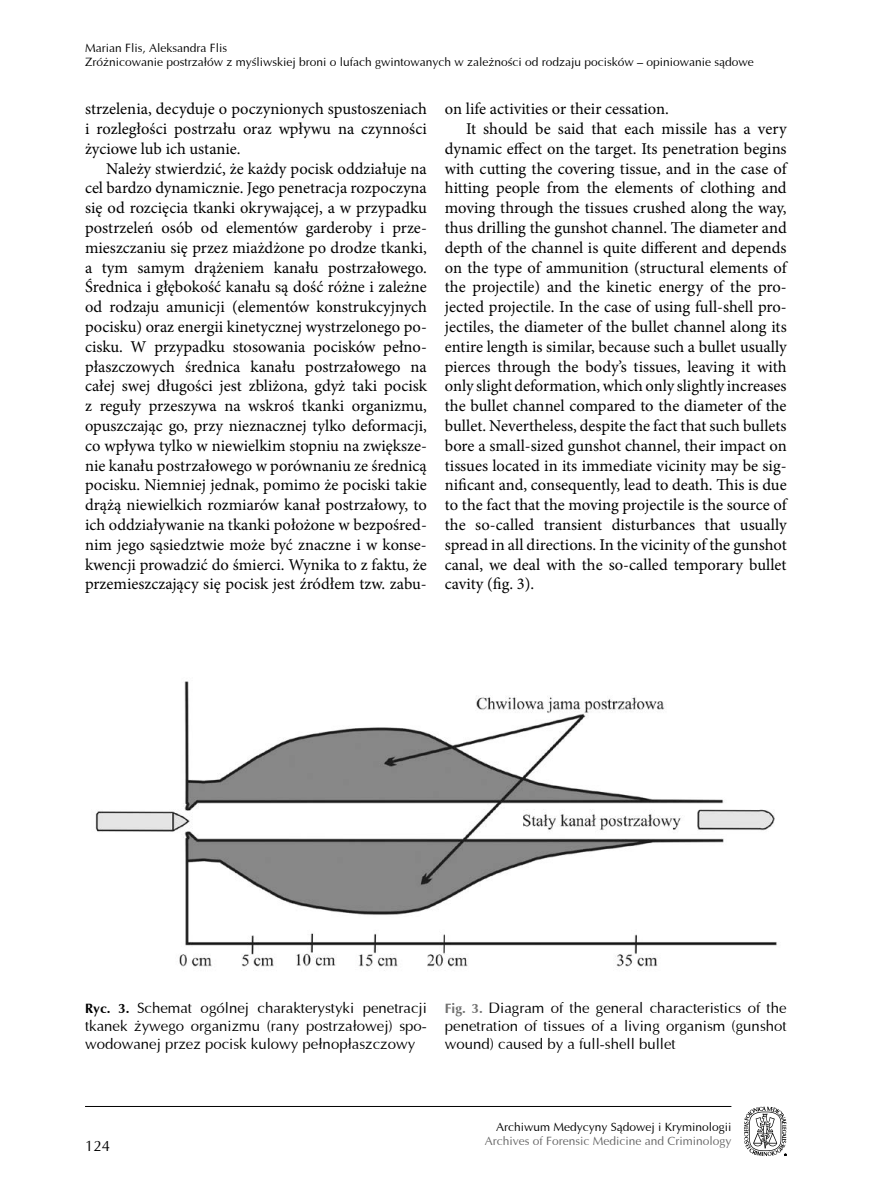
<style>
.page{position:relative;width:893px;height:1191px;background:#fff}
.page>*{position:absolute;margin:0;border:0;box-sizing:border-box;transform-origin:0 0}
.t1{font:16.5px/19.8px "Minion Pro";color:#000;text-align:justify}
.t2{font:15px/18px "Ottawa";color:#000;text-align:justify}
.t3{font:12px/14.4px "Ottawa";color:#000}
.t4{font:12px "Ottawa";color:#656565}
.s1{font-weight:700;font-size:13.5px}
.s2{font-weight:700;font-size:13.5px;color:#6f6f6e}
</style>
<div class="page">
<hr style="left:85px;top:1106px;width:646px;height:1px;background:#000">
<svg style="left:744px;top:1106px;width:43px;height:50px"></svg>
<img style="left:95px;top:681px;width:682px;height:290px">
<p class="t3" style="left:85px;top:41px;width:670px">Marian Flis, Aleksandra Flis<br>Zróżnicowanie postrzałów z myśliwskiej broni o lufach gwintowanych w zależności od rodzaju pocisków – opiniowanie sądowe</p>
<p class="t1" style="left:85px;top:99px;width:343px">strzelenia, decyduje o poczynionych spustoszeniach i rozległości postrzału oraz wpływu na czynności życiowe lub ich ustanie.</p>
<p class="t1" style="left:85px;top:158px;width:343px;text-indent:21px">Należy stwierdzić, że każdy pocisk oddziałuje na cel bardzo dynamicznie. Jego penetracja rozpoczyna się od rozcięcia tkanki okrywającej, a w przypadku postrzeleń osób od elementów garderoby i prze&shy;mieszczaniu się przez miażdżone po drodze tkanki, a tym samym drążeniem kanału postrzałowego.<br>Średnica i głębokość kanału są dość różne i zależne od rodzaju amunicji (elementów konstrukcyjnych pocisku) oraz energii kinetycznej wystrzelonego po&shy;cisku. W przypadku stosowania pocisków pełno&shy;płaszczowych średnica kanału postrzałowego na całej swej długości jest zbliżona, gdyż taki pocisk z reguły przeszywa na wskroś tkanki organizmu, opuszczając go, przy nieznacznej tylko deformacji, co wpływa tylko w niewielkim stopniu na zwiększe&shy;nie kanału postrzałowego w porównaniu ze średnicą pocisku. Niemniej jednak, pomimo że pociski takie drążą niewielkich rozmiarów kanał postrzałowy, to ich oddziaływanie na tkanki położone w bezpośred&shy;nim jego sąsiedztwie może być znaczne i w konse&shy;kwencji prowadzić do śmierci. Wynika to z faktu, że przemieszczający się pocisk jest źródłem tzw. zabu-</p>
<p class="t1" style="left:445px;top:99px;width:225px">on life activities or their cessation.</p>
<p class="t1" style="left:466px;top:119px;width:322px">It should be said that each missile has a very</p>
<p class="t1" style="left:445px;top:139px;width:343px">dynamic effect on the target. Its penetration begins</p>
<p class="t1" style="left:445px;top:158px;width:343px">with cutting the covering tissue, and in the case of</p>
<p class="t1" style="left:445px;top:178px;width:343px">hitting people from the elements of clothing and</p>
<p class="t1" style="left:445px;top:198px;width:343px">moving through the tissues crushed along the way,</p>
<p class="t1" style="left:445px;top:218px;width:343px">thus drilling the gunshot channel. The diameter and</p>
<p class="t1" style="left:445px;top:238px;width:343px">depth of the channel is quite different and depends</p>
<p class="t1" style="left:445px;top:257px;width:343px">on the type of ammunition (structural elements of</p>
<p class="t1" style="left:445px;top:277px;width:343px">the projectile) and the kinetic energy of the pro-</p>
<p class="t1" style="left:445px;top:297px;width:343px">jected projectile. In the case of using full-shell pro-</p>
<p class="t1" style="left:445px;top:317px;width:343px">jectiles, the diameter of the bullet channel along its</p>
<p class="t1" style="left:445px;top:337px;width:343px">entire length is similar, because such a bullet usually</p>
<p class="t1" style="left:445px;top:356px;width:343px">pierces through the body’s tissues, leaving it with</p>
<p class="t1" style="left:445px;top:376px;width:343px">only slight deformation, which only slightly increases</p>
<p class="t1" style="left:445px;top:396px;width:343px">the bullet channel compared to the diameter of the</p>
<p class="t1" style="left:445px;top:416px;width:343px">bullet. Nevertheless, despite the fact that such bullets</p>
<p class="t1" style="left:445px;top:436px;width:343px">bore a small-sized gunshot channel, their impact on</p>
<p class="t1" style="left:445px;top:455px;width:343px">tissues located in its immediate vicinity may be sig-</p>
<p class="t1" style="left:445px;top:475px;width:343px">nificant and, consequently, lead to death. This is due</p>
<p class="t1" style="left:445px;top:495px;width:343px">to the fact that the moving projectile is the source of</p>
<p class="t1" style="left:445px;top:515px;width:343px">the so-called transient disturbances that usually</p>
<p class="t1" style="left:445px;top:535px;width:343px">spread in all directions. In the vicinity of the gunshot</p>
<p class="t1" style="left:445px;top:554px;width:343px">canal, we deal with the so-called temporary bullet</p>
<p class="t1" style="left:445px;top:574px;width:91px">cavity (fig. 3).</p>
<p class="t2" style="left:85px;top:998px;width:343px"><span class="s1">Ryc. 3.</span> Schemat ogólnej charakterystyki penetracji tkanek żywego organizmu (rany postrzałowej) spo&shy;wodowanej przez pocisk kulowy pełnopłaszczowy</p>
<p class="t2" style="left:445px;top:998px;width:343px"><span class="s2">Fig. 3.</span> Diagram of the general characteristics of the penetration of tissues of a living organism (gunshot wound) caused by a full-shell bullet</p>
<p class="t2" style="left:85px;top:1136px;width:27px">124</p>
<p class="t3" style="left:496px;top:1119px;width:237px">Archiwum Medycyny Sądowej i Kryminologii</p>
<p class="t4" style="left:485px;top:1134px;width:248px">Archives of Forensic Medicine and Criminology</p>
</div>
